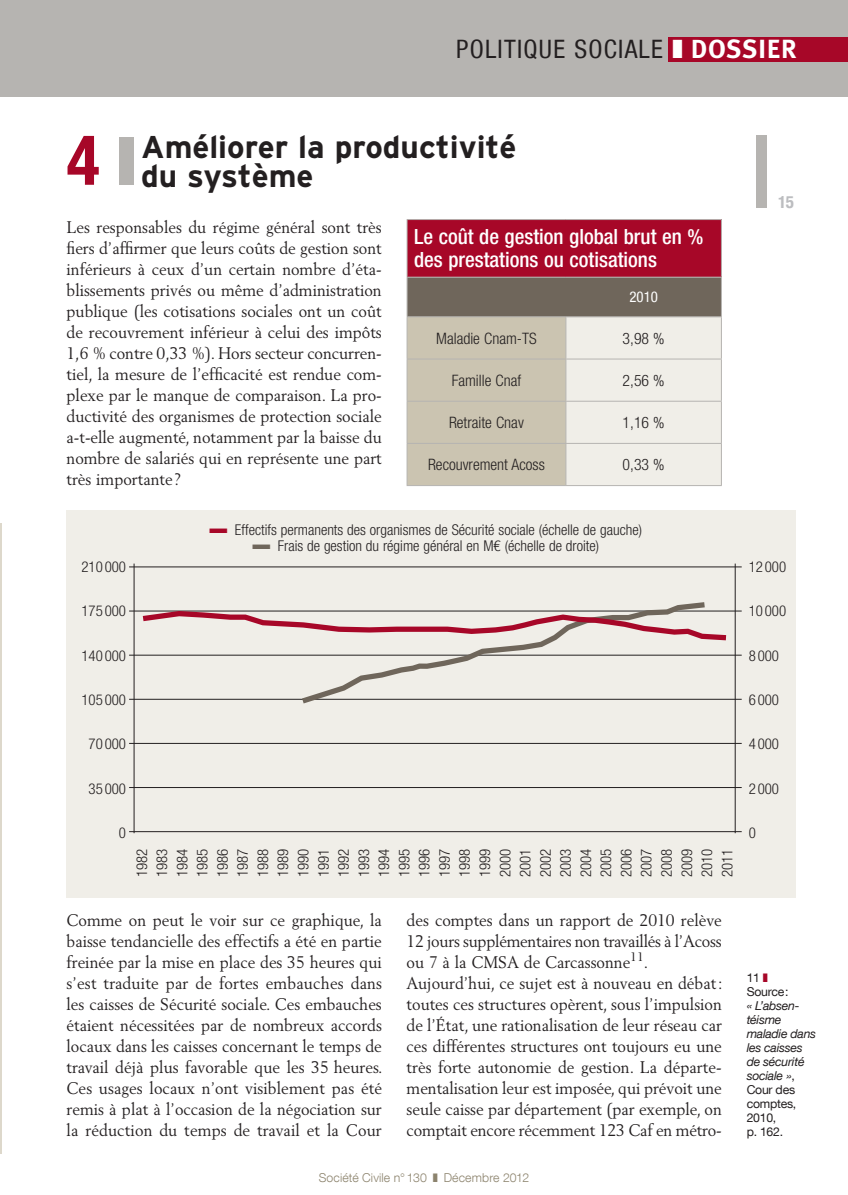
<style>
.page{position:relative;width:848px;height:1195px;background:#fff}
.page>*{position:absolute;margin:0;border:0;box-sizing:border-box;transform-origin:0 0}
.t1{font:700 31.5px/29.4px "Interstate";color:#231f20}
.t2{font:700 26.25px "Meta";color:#fff}
.t3{font:condensed 25.38px "Helvetica Neue LT Com";letter-spacing:.05em;color:#231f20}
.t4{font:500 condensed 21px/22.8px "Helvetica Neue LT Com";color:#fff}
.t5{font:700 condensed 16.97px "Helvetica Neue LT Com";color:#bcbdc0}
.t6{font:16.62px/21px "Berling LT Std";color:#231f20;text-align:justify;scale:.95 1}
.t7{font:300 condensed 15.75px "Helvetica Neue LT Com";color:#231f20}
.t8{font:300 condensed 14.88px/20.1px "Helvetica Neue LT Com";color:#231f20;text-align:justify}
.t9{font:condensed 14.88px "Helvetica Neue LT Com";color:#fff}
.t10{font:italic 12.25px/14px "Helvetica Neue LT Com";letter-spacing:-.02em;color:#231f20}
.t11{font:300 12.25px "Helvetica Neue LT Com";letter-spacing:.01em;color:#8c836d}
.s1{color:#fff}
.s2{font-family:"Meta";font-weight:700;font-stretch:normal;font-size:26.25px;color:#fff}
.s3{font-family:"Helvetica Neue LT Com";font-stretch:condensed;font-size:68.95px;color:#a70728}
.s4{color:#b6b4b1}
.s5{color:#a70728}
.s6{color:#6f665b}
.s7{font-style:normal}
</style>
<div class="page">
<hr style="left:0;top:0;width:2px;height:96px;background:#b6b4b1">
<div style="left:755px;top:135px;width:10px;height:73px;background:#b6b4b1"></div>
<div style="left:2px;top:0;width:845px;height:96px;background:#b6b4b1"></div>
<div style="left:668px;top:37px;width:179px;height:25px;background:#a70728"></div>
<hr style="left:0;top:523px;width:2px;height:630px;background:#ddd8cb">
<div style="left:407px;top:219px;width:314px;height:58px;background:#a70728"></div>
<svg style="left:407px;top:278px;width:313px;height:207px;background:#c8c2b6"></svg>
<hr style="left:406px;top:219px;width:159px;height:1px;background:#b6b4b1">
<hr style="left:406px;top:220px;width:1px;height:57px;background:#b6b4b1">
<hr style="left:565px;top:219px;width:156px;height:1px;background:#b6b4b1">
<hr style="left:720px;top:220px;width:1px;height:57px;background:#b6b4b1">
<hr style="left:406px;top:317px;width:1px;height:41px;background:#b6b4b1">
<hr style="left:565px;top:317px;width:1px;height:41px;background:#b6b4b1">
<hr style="left:720px;top:317px;width:1px;height:41px;background:#b6b4b1">
<hr style="left:406px;top:358px;width:159px;height:1px;background:#b6b4b1">
<hr style="left:406px;top:359px;width:1px;height:42px;background:#b6b4b1">
<hr style="left:565px;top:358px;width:156px;height:1px;background:#b6b4b1">
<hr style="left:565px;top:359px;width:1px;height:42px;background:#b6b4b1">
<hr style="left:720px;top:359px;width:1px;height:42px;background:#b6b4b1">
<hr style="left:406px;top:401px;width:159px;height:1px;background:#b6b4b1">
<hr style="left:406px;top:402px;width:1px;height:41px;background:#b6b4b1">
<hr style="left:565px;top:401px;width:156px;height:1px;background:#b6b4b1">
<hr style="left:565px;top:402px;width:1px;height:41px;background:#b6b4b1">
<hr style="left:720px;top:402px;width:1px;height:41px;background:#b6b4b1">
<hr style="left:406px;top:443px;width:159px;height:1px;background:#b6b4b1">
<hr style="left:406px;top:444px;width:1px;height:41px;background:#b6b4b1">
<hr style="left:565px;top:443px;width:156px;height:1px;background:#b6b4b1">
<hr style="left:565px;top:444px;width:1px;height:41px;background:#b6b4b1">
<hr style="left:720px;top:444px;width:1px;height:41px;background:#b6b4b1">
<hr style="left:406px;top:485px;width:159px;height:1px;background:#b6b4b1">
<hr style="left:565px;top:485px;width:156px;height:1px;background:#b6b4b1">
<hr style="left:406px;top:277px;width:159px;height:1px;background:#b6b4b1">
<hr style="left:406px;top:278px;width:1px;height:38px;background:#b6b4b1">
<hr style="left:406px;top:316px;width:159px;height:1px;background:#b6b4b1">
<hr style="left:565px;top:277px;width:156px;height:1px;background:#b6b4b1">
<hr style="left:720px;top:278px;width:1px;height:38px;background:#b6b4b1">
<hr style="left:565px;top:316px;width:156px;height:1px;background:#b6b4b1">
<div style="left:67px;top:510px;width:729px;height:388px;background:#f0eee8"></div>
<hr style="left:129px;top:566px;width:612px;height:1px;background:#231f20">
<hr style="left:129px;top:655px;width:612px;height:1px;background:#231f20">
<hr style="left:129px;top:743px;width:612px;height:1px;background:#231f20">
<hr style="left:129px;top:787px;width:612px;height:1px;background:#231f20">
<hr style="left:129px;top:831px;width:612px;height:1px;background:#231f20">
<hr style="left:134px;top:563px;width:1px;height:270px;background:#231f20">
<hr style="left:734px;top:563px;width:1px;height:270px;background:#231f20">
<hr style="left:129px;top:699px;width:612px;height:1px;background:#231f20">
<hr style="left:129px;top:610px;width:612px;height:1px;background:#231f20">
<svg style="left:296px;top:602px;width:414px;height:102px"></svg>
<svg style="left:137px;top:608px;width:594px;height:35px"></svg>
<p class="t3" style="left:456px;top:34px;width:251px">POLITIQUE SOCIALE <span class="s1">❚</span> <span class="s2">DOSSIE</span></p>
<p class="t2" style="left:781px;top:34px;width:16px">R</p>
<p class="t1" style="left:67px;top:132px;width:451px;text-indent:74px">Améliorer la productivité<br><span class="s3">4</span> <span class="s4">❙</span> du système</p>
<p class="t6" style="left:67px;top:216px;width:333px">Les responsables du régime général sont très fiers d’affirmer que leurs coûts de gestion sont inférieurs à ceux d’un certain nombre d’éta&shy;blissements privés ou même d’administration publique (les cotisations sociales ont un coût de recouvrement inférieur à celui des impôts 1,6 % contre 0,33 %). Hors secteur concurren&shy;tiel, la mesure de l’efficacité est rendue com&shy;plexe par le manque de comparaison. La pro&shy;ductivité des organismes de protection sociale a-t-elle augmenté, notamment par la baisse du nombre de salariés qui en représente une part très importante ?</p>
<p class="t4" style="left:414px;top:225px;width:291px">Le coût de gestion global brut en % des prestations ou cotisations</p>
<p class="t9" style="left:629px;top:288px;width:30px">2010</p>
<p class="t7" style="left:436px;top:329px;width:94px">Maladie Cnam-TS</p>
<p class="t7" style="left:622px;top:329px;width:43px">3,98 %</p>
<p class="t7" style="left:451px;top:371px;width:71px">Famille Cnaf</p>
<p class="t7" style="left:622px;top:371px;width:43px">2,56 %</p>
<p class="t7" style="left:449px;top:413px;width:76px">Retraite Cnav</p>
<p class="t7" style="left:622px;top:413px;width:43px">1,16 %</p>
<p class="t7" style="left:428px;top:455px;width:118px">Recouvrement Acoss</p>
<p class="t7" style="left:622px;top:455px;width:43px">0,33 %</p>
<p class="t8" style="left:81px;top:556px;width:46px">210 000</p>
<p class="t8" style="left:81px;top:601px;width:46px">175 000</p>
<p class="t8" style="left:81px;top:645px;width:46px">140 000</p>
<p class="t8" style="left:81px;top:689px;width:46px">105 000</p>
<p class="t8" style="left:88px;top:734px;width:39px">70 000</p>
<p class="t8" style="left:88px;top:778px;width:39px">35 000</p>
<p class="t8" style="left:119px;top:822px;width:9px">0</p>
<p class="t8" style="left:209px;top:519px;width:434px"><span class="s5">■</span> Effectifs permanents des organismes de Sécurité sociale (échelle de gauche)</p>
<p class="t8" style="left:252px;top:535px;width:348px"><span class="s6">■</span> Frais de gestion du régime général en M€ (échelle de droite)</p>
<p class="t8" style="left:132px;top:877px;width:30px;rotate:-90deg">1982<br>1983<br>1984<br>1985<br>1986<br>1987<br>1988<br>1989<br>1990<br>1991<br>1992<br>1993<br>1994<br>1995<br>1996<br>1997<br>1998<br>1999<br>2000<br>2001<br>2002<br>2003<br>2004<br>2005<br>2006<br>2007<br>2008<br>2009<br>2010<br>2011</p>
<p class="t5" style="left:778px;top:192px;width:17px">15</p>
<p class="t8" style="left:748px;top:556px;width:39px">12 000</p>
<p class="t8" style="left:748px;top:601px;width:39px">10 000</p>
<p class="t8" style="left:748px;top:645px;width:32px">8 000</p>
<p class="t8" style="left:748px;top:689px;width:32px">6 000</p>
<p class="t8" style="left:748px;top:734px;width:32px">4 000</p>
<p class="t8" style="left:748px;top:778px;width:32px">2 000</p>
<p class="t8" style="left:748px;top:822px;width:9px">0</p>
<p class="t6" style="left:67px;top:909px;width:334px">Comme on peut le voir sur ce graphique, la baisse tendancielle des effectifs a été en partie freinée par la mise en place des 35 heures qui s’est traduite par de fortes embauches dans les caisses de Sécurité sociale. Ces embauches étaient nécessitées par de nombreux accords locaux dans les caisses concernant le temps de travail déjà plus favorable que les 35 heures.<br>Ces usages locaux n’ont visiblement pas été remis à plat à l’occasion de la négociation sur la réduction du temps de travail et la Cour</p>
<p class="t6" style="left:406px;top:909px;width:334px;text-align:left">des comptes dans un rapport de 2010 relève 12 jours supplémentaires non travaillés à l’Acoss ou 7 à la CMSA de Carcassonne<sup>11</sup>.<br>Aujourd’hui, ce sujet est à nouveau en débat: toutes ces structures opèrent, sous l’impulsion de l’État, une rationalisation de leur réseau car ces différentes structures ont toujours eu une très forte autonomie de gestion. La départe&shy;mentalisation leur est imposée, qui prévoit une seule caisse par département (par exemple, on comptait encore récemment 123 Caf en métro-</p>
<p class="t11" style="left:319px;top:1169px;width:212px">Société Civile n° 130 ❚ Décembre 2012</p>
<p class="t10" style="left:746px;top:970px;width:71px"><span class="s7">11</span> <span class="s5">❚<br></span><span class="s7">Source:<br></span>« L’absen&shy;téisme maladie dans les caisses de sécurité sociale »<span class="s7">,<br>Cour des comptes,<br>2010,<br>p. 162.</span></p>
</div>
